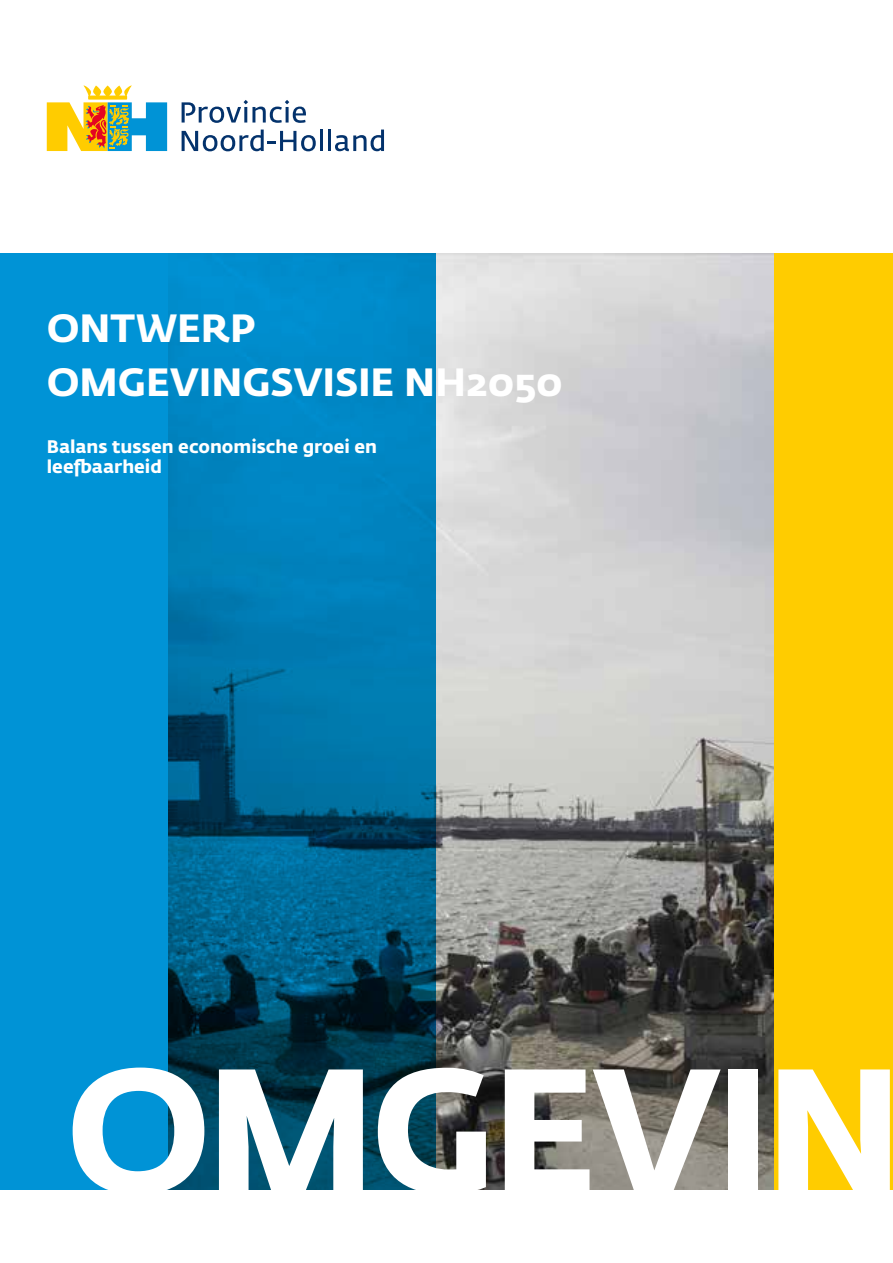
<style>
.page{position:relative;width:893px;height:1263px;background:#fff}
.page>*{position:absolute;margin:0;border:0;box-sizing:border-box;transform-origin:0 0}
.t1{font:700 174px "Fedra Sans Std";letter-spacing:-.035em;color:#fff}
.t2{font:700 39px/54px "Fedra Sans Std";letter-spacing:-.005em;color:#fff}
.t3{font:700 18px/19.5px "Fedra Sans Std";letter-spacing:-.005em;color:#fff}
</style>
<div class="page">
<img style="left:436px;top:254px;width:339px;height:936px">
<div style="left:775px;top:254px;width:118px;height:936px;background:#fc0"></div>
<svg style="left:0;top:254px;width:436px;height:936px;background:#0079af"></svg>
<svg style="left:47px;top:85px;width:120px;height:66px"></svg>
<svg style="left:182px;top:130px;width:134px;height:21px"></svg>
<hr style="left:320px;top:130px;width:3px;height:21px;background:#03326c">
<hr style="left:328px;top:130px;width:3px;height:21px;background:#03326c">
<svg style="left:335px;top:130px;width:49px;height:21px"></svg>
<svg style="left:182px;top:100px;width:124px;height:23px"></svg>
<h2 class="t2" style="left:47px;top:301px;width:517px">ONTWERP<br>OMGEVINGSVISIE NH2050</h2>
<p class="t3" style="left:47px;top:437px;width:332px">Balans tussen economische groei en leefbaarheid</p>
<h1 class="t1" style="left:65px;top:1019px;width:840px">OMGEVIN</h1>
</div>
